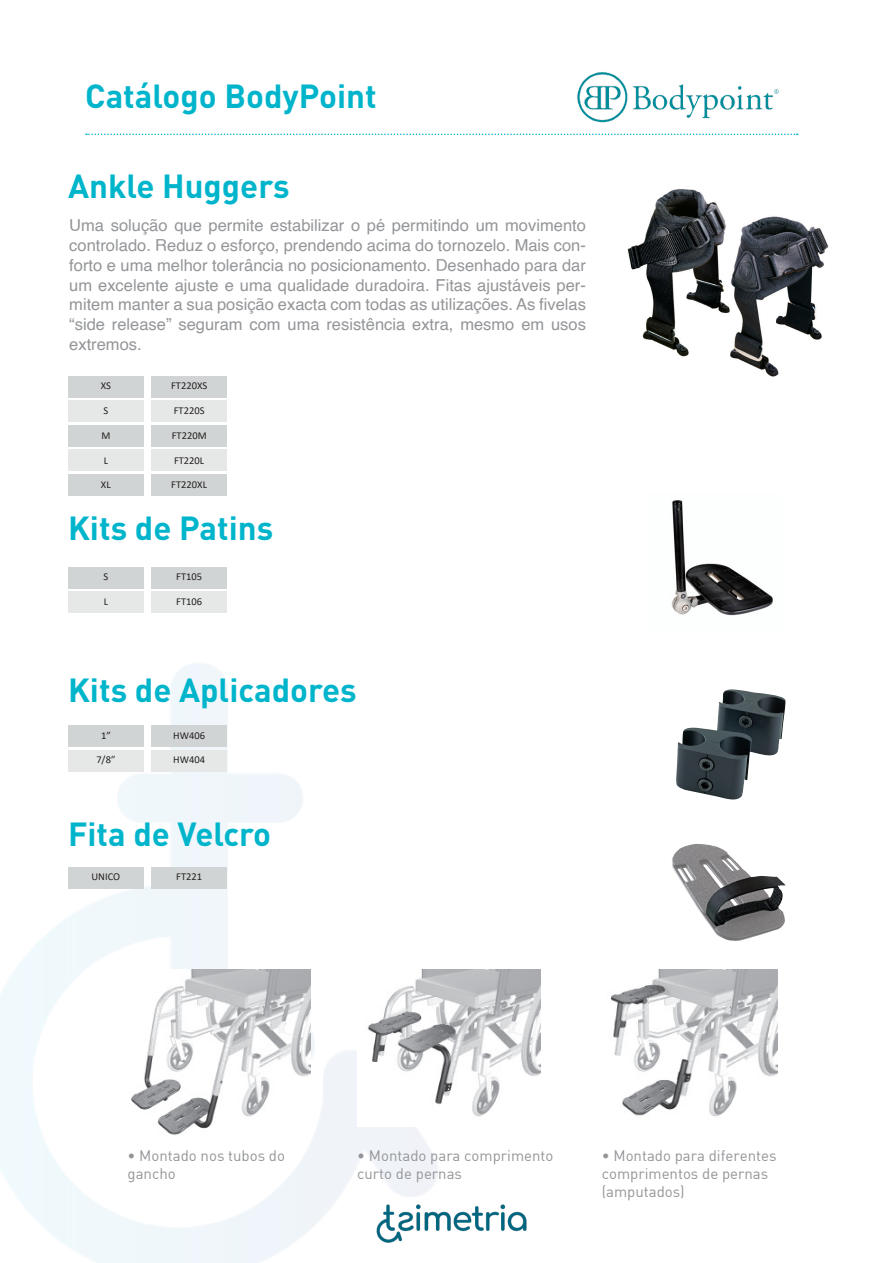
<style>
.page{position:relative;width:893px;height:1263px;background:#fff}
.page>*{position:absolute;margin:0;border:0;box-sizing:border-box;transform-origin:0 0}
.t1{font:700 33px "DIN";color:#00b5cb}
.t2{font:16.5px/19.8px "Helvetica";color:#939598;text-align:justify}
.t3{font:15px/18px "DIN";color:#939598}
.t4{font:10.5px "Calibri";color:#231f20}
</style>
<div class="page">
<svg style="left:86px;top:134px;width:712px;height:1px"></svg>
<img style="left:376px;top:1197px;width:151px;height:46px">
<img style="left:566px;top:72px;width:225px;height:63px">
<img style="left:627px;top:189px;width:201px;height:188px">
<div style="left:68px;top:401px;width:76px;height:21px;background:#e6e8e8"></div>
<div style="left:68px;top:450px;width:76px;height:21px;background:#e6e8e8"></div>
<div style="left:68px;top:376px;width:76px;height:22px;background:#d1d4d4"></div>
<div style="left:68px;top:425px;width:76px;height:21px;background:#d1d4d4"></div>
<div style="left:151px;top:401px;width:76px;height:21px;background:#e6e8e8"></div>
<div style="left:151px;top:376px;width:76px;height:22px;background:#d1d4d4"></div>
<div style="left:151px;top:450px;width:76px;height:21px;background:#e6e8e8"></div>
<div style="left:68px;top:474px;width:76px;height:21px;background:#d1d4d4"></div>
<div style="left:151px;top:474px;width:76px;height:21px;background:#d1d4d4"></div>
<div style="left:151px;top:425px;width:76px;height:21px;background:#d1d4d4"></div>
<img style="left:671px;top:500px;width:102px;height:116px">
<div style="left:68px;top:591px;width:76px;height:22px;background:#e6e8e8"></div>
<div style="left:68px;top:567px;width:76px;height:21px;background:#d1d4d4"></div>
<div style="left:151px;top:591px;width:76px;height:22px;background:#e6e8e8"></div>
<div style="left:151px;top:567px;width:76px;height:21px;background:#d1d4d4"></div>
<img style="left:676px;top:689px;width:110px;height:110px">
<div style="left:68px;top:750px;width:76px;height:21px;background:#e6e8e8"></div>
<div style="left:68px;top:725px;width:76px;height:22px;background:#d1d4d4"></div>
<div style="left:151px;top:750px;width:76px;height:21px;background:#e6e8e8"></div>
<div style="left:151px;top:725px;width:76px;height:22px;background:#d1d4d4"></div>
<div style="left:68px;top:867px;width:76px;height:21px;background:#d1d4d4"></div>
<div style="left:151px;top:867px;width:76px;height:21px;background:#d1d4d4"></div>
<img style="left:672px;top:844px;width:114px;height:97px">
<img style="left:611px;top:969px;width:167px;height:147px">
<img style="left:364px;top:969px;width:177px;height:151px">
<img style="left:131px;top:969px;width:179px;height:166px">
<h1 class="t1" style="left:85px;top:75px;width:293px">Catálogo BodyPoint</h1>
<p class="t1" style="left:68px;top:165px;width:223px">Ankle Huggers</p>
<p class="t2" style="left:69px;top:216px;width:518px">Uma solução que permite estabilizar o pé permitindo um movimento controlado. Reduz o esforço, prendendo acima do tornozelo. Mais con&shy;forto e uma melhor tolerância no posicionamento. Desenhado para dar um excelente ajuste e uma qualidade duradoira. Fitas ajustáveis per&shy;mitem manter a sua posição exacta com todas as utilizações. As fivelas “side release” seguram com uma resistência extra, mesmo em usos extremos.</p>
<p class="t4" style="left:171px;top:379px;width:38px">FT220XS</p>
<p class="t4" style="left:174px;top:403px;width:32px">FT220S</p>
<p class="t4" style="left:172px;top:428px;width:36px">FT220M</p>
<p class="t4" style="left:174px;top:453px;width:32px">FT220L</p>
<p class="t4" style="left:171px;top:478px;width:37px">FT220XL</p>
<p class="t4" style="left:101px;top:379px;width:12px">XS</p>
<p class="t4" style="left:103px;top:403px;width:6px">S</p>
<p class="t4" style="left:101px;top:428px;width:10px">M</p>
<p class="t4" style="left:104px;top:453px;width:6px">L</p>
<p class="t4" style="left:101px;top:478px;width:11px">XL</p>
<p class="t1" style="left:68px;top:507px;width:207px">Kits de Patins</p>
<p class="t4" style="left:103px;top:569px;width:6px">S</p>
<p class="t4" style="left:104px;top:594px;width:6px">L</p>
<p class="t4" style="left:176px;top:569px;width:27px">FT105</p>
<p class="t4" style="left:176px;top:594px;width:27px">FT106</p>
<p class="t1" style="left:68px;top:669px;width:290px">Kits de Aplicadores</p>
<p class="t4" style="left:101px;top:728px;width:11px">1”</p>
<p class="t4" style="left:96px;top:753px;width:21px">7/8”</p>
<p class="t4" style="left:173px;top:728px;width:33px">HW406</p>
<p class="t4" style="left:173px;top:753px;width:33px">HW404</p>
<p class="t1" style="left:68px;top:813px;width:205px">Fita de Velcro</p>
<p class="t4" style="left:92px;top:869px;width:30px">UNICO</p>
<p class="t4" style="left:176px;top:869px;width:27px">FT221</p>
<p class="t3" style="left:128px;top:1147px;width:159px">• Montado nos tubos do gancho</p>
<p class="t3" style="left:357px;top:1147px;width:198px">• Montado para comprimento curto de pernas</p>
<p class="t3" style="left:602px;top:1147px;width:176px">• Montado para diferentes comprimentos de pernas (amputados)</p>
</div>
